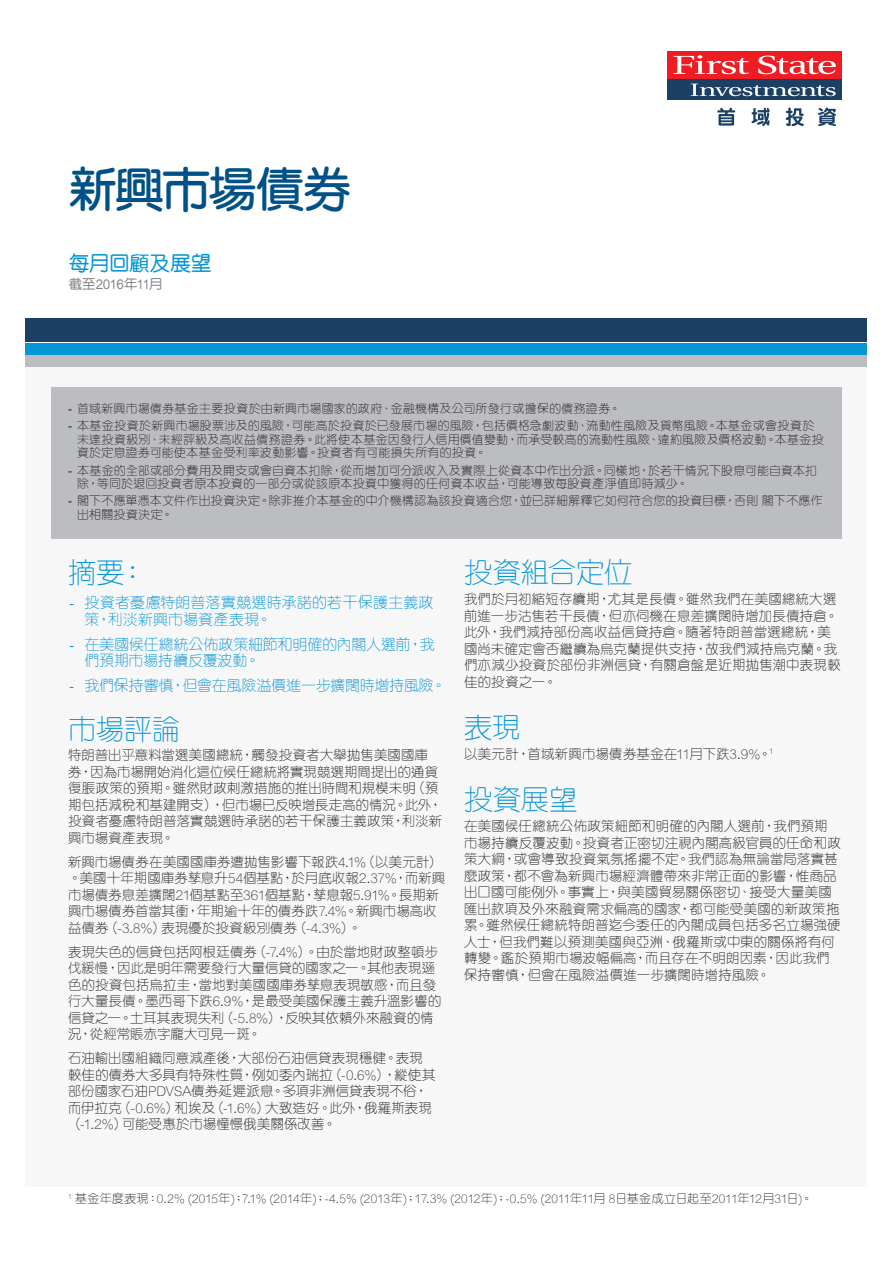
<style>
.page{position:relative;width:893px;height:1263px;background:#fff}
.page>*{position:absolute;margin:0;border:0;box-sizing:border-box;transform-origin:0 0}
.t1{font:600 49.5px "M Yuen HK";letter-spacing:-.055em;color:#005187}
.t2{font:300 28.5px "M Yuen HK";letter-spacing:-.02em;color:#0696d7}
.t3{font:500 21px "M Yuen HK";letter-spacing:-.035em;color:#0696d7}
.t4{font:300 15px/16.5px "M Yuen HK";letter-spacing:-.005em;color:#0696d7}
.t5{font:300 13.5px/16.5px "M Yuen HK";letter-spacing:.005em;color:#231f20}
.t6{font:500 13.5px "M Yuen HK";letter-spacing:-.035em;color:#808285}
.t7{font:300 12px/13.5px "M Yuen HK";letter-spacing:.015em;color:#231f20}
.s1{font-family:"Arial";font-weight:400}
.s2{font-family:"Arial";font-weight:400;font-size:13.5px}
</style>
<div class="page">
<div style="left:26px;top:347px;width:841px;height:839px;background:#f7f7f8"></div>
<div style="left:26px;top:343px;width:841px;height:12px;background:#0696d7"></div>
<div style="left:26px;top:356px;width:841px;height:11px;background:#bcbdc0"></div>
<div style="left:26px;top:319px;width:841px;height:23px;background:#1b4064"></div>
<div style="left:668px;top:51px;width:174px;height:27px;background:#ee1d23"></div>
<svg style="left:674px;top:55px;width:75px;height:19px"></svg>
<svg style="left:758px;top:56px;width:78px;height:18px"></svg>
<div style="left:668px;top:80px;width:174px;height:20px;background:#1b4064"></div>
<svg style="left:691px;top:84px;width:145px;height:12px"></svg>
<svg style="left:717px;top:108px;width:18px;height:18px"></svg>
<svg style="left:751px;top:108px;width:19px;height:18px"></svg>
<svg style="left:786px;top:107px;width:18px;height:19px"></svg>
<svg style="left:818px;top:107px;width:18px;height:19px"></svg>
<div style="left:51px;top:387px;width:791px;height:152px;background:#bcbdc0"></div>
<h1 class="t1" style="left:68px;top:165px;width:285px">新興市場債券</h1>
<h3 class="t3" style="left:69px;top:253px;width:145px">每月回顧及展望</h3>
<p class="t6" style="left:69px;top:277px;width:95px">截至2016年11月</p>
<p class="t7" style="left:68px;top:401px;width:554px"><span class="s1">-</span> 首域新興市場債券基金主要投資於由新興市場國家的政府、金融機構及公司所發行或擔保的債務證券。</p>
<p class="t7" style="left:77px;top:419px;width:748px;text-indent:-9px"><span class="s1">-</span> 本基金投資於新興市場股票涉及的風險，可能高於投資於已發展市場的風險，包括價格急劇波動、流動性風險及貨幣風險。本基金或會投資於未達投資級別、未經評級及高收益債務證券。此將使本基金因發行人信用價值變動，而承受較高的流動性風險、違約風險及價格波動。本基金投資於定息證券可能使本基金受利率波動影響。投資者有可能損失所有的投資。</p>
<p class="t7" style="left:77px;top:463px;width:742px;text-indent:-9px"><span class="s1">-</span> 本基金的全部或部分費用及開支或會自資本扣除，從而增加可分派收入及實際上從資本中作出分派。同樣地，於若干情況下股息可能自資本扣除，等同於退回投資者原本投資的一部分或從該原本投資中獲得的任何資本收益，可能導致每股資產淨值即時減少。</p>
<p class="t7" style="left:77px;top:494px;width:747px;text-indent:-9px"><span class="s1">-</span> 閣下不應單憑本文件作出投資決定。除非推介本基金的中介機構認為該投資適合您，並已詳細解釋它如何符合您的投資目標，否則閣下不應作出相關投資決定。</p>
<h2 class="t2" style="left:68px;top:553px;width:81px">摘要：</h2>
<p class="t4" style="left:85px;top:594px;width:351px;text-indent:-15px"><span class="s2">-</span> 投資者憂慮特朗普落實競選時承諾的若干保護主義政策，利淡新興市場資產表現。</p>
<p class="t4" style="left:85px;top:635px;width:352px;text-indent:-15px"><span class="s2">-</span> 在美國候任總統公佈政策細節和明確的內閣人選前，我們預期市場持續反覆波動。</p>
<p class="t4" style="left:70px;top:677px;width:378px"><span class="s2">-</span> 我們保持審慎，但會在風險溢價進一步擴闊時增持風險。</p>
<h2 class="t2" style="left:68px;top:709px;width:114px">市場評論</h2>
<p class="t5" style="left:68px;top:746px;width:376px">特朗普出乎意料當選美國總統，觸發投資者大舉拋售美國國庫券，因為市場開始消化這位候任總統將實現競選期間提出的通貨復脹政策的預期。雖然財政刺激措施的推出時間和規模未明（預期包括減稅和基建開支），但市場已反映增長走高的情況。此外，投資者憂慮特朗普落實競選時承諾的若干保護主義政策，利淡新興市場資產表現。</p>
<p class="t5" style="left:68px;top:853px;width:379px">新興市場債券在美國國庫券遭拋售影響下報跌4.1%（以美元計）。美國十年期國庫券孳息升54個基點，於月底收報2.37%，而新興市場債券息差擴闊21個基點至361個基點，孳息報5.91%。長期新興市場債券首當其衝，年期逾十年的債券跌7.4%。新興市場高收益債券（-3.8%）表現優於投資級別債券（-4.3%）。</p>
<p class="t5" style="left:68px;top:943px;width:375px">表現失色的信貸包括阿根廷債券（-7.4%）。由於當地財政整頓步伐緩慢，因此是明年需要發行大量信貸的國家之一。其他表現遜色的投資包括烏拉圭，當地對美國國庫券孳息表現敏感，而且發行大量長債。墨西哥下跌6.9%，是最受美國保護主義升溫影響的信貸之一。土耳其表現失利（-5.8%），反映其依賴外來融資的情況，從經常賬赤字龐大可見一斑。</p>
<p class="t5" style="left:68px;top:1049px;width:369px">石油輸出國組織同意減產後，大部份石油信貸表現穩健。表現較佳的債券大多具有特殊性質，例如委內瑞拉（-0.6%），縱使其部份國家石油PDVSA債券延遲派息。多項非洲信貸表現不俗，而伊拉克（-0.6%）和埃及（-1.6%）大致造好。此外，俄羅斯表現（-1.2%）可能受惠於市場憧憬俄美關係改善。</p>
<h2 class="t2" style="left:464px;top:553px;width:170px">投資組合定位</h2>
<p class="t5" style="left:464px;top:590px;width:378px">我們於月初縮短存續期，尤其是長債。雖然我們在美國總統大選前進一步沽售若干長債，但亦伺機在息差擴闊時增加長債持倉。此外，我們減持部份高收益信貸持倉。隨著特朗普當選總統，美國尚未確定會否繼續為烏克蘭提供支持，故我們減持烏克蘭。我們亦減少投資於部份非洲信貸，有關倉盤是近期拋售潮中表現較佳的投資之一。</p>
<h2 class="t2" style="left:464px;top:708px;width:59px">表現</h2>
<p class="t5" style="left:464px;top:745px;width:311px">以美元計，首域新興市場債券基金在11月下跌3.9%。<sup>1</sup></p>
<h2 class="t2" style="left:464px;top:780px;width:115px">投資展望</h2>
<p class="t5" style="left:464px;top:817px;width:378px">在美國候任總統公佈政策細節和明確的內閣人選前，我們預期市場持續反覆波動。投資者正密切注視內閣高級官員的任命和政策大綱，或會導致投資氣氛搖擺不定。我們認為無論當局落實甚麼政策，都不會為新興市場經濟體帶來非常正面的影響，惟商品出口國可能例外。事實上，與美國貿易關係密切、接受大量美國匯出款項及外來融資需求偏高的國家，都可能受美國的新政策拖累。雖然候任總統特朗普迄今委任的內閣成員包括多名立場強硬人士，但我們難以預測美國與亞洲、俄羅斯或中東的關係將有何轉變。鑑於預期市場波幅偏高，而且存在不明朗因素，因此我們保持審慎，但會在風險溢價進一步擴闊時增持風險。</p>
<p class="t7" style="left:68px;top:1191px;width:746px"><sup>1</sup> 基金年度表現：0.2% (2015年)；7.1% (2014年)；-4.5% (2013年)；17.3% (2012年)；-0.5% (2011年11月 8日基金成立日起至2011年12月31日)。</p>
</div>
